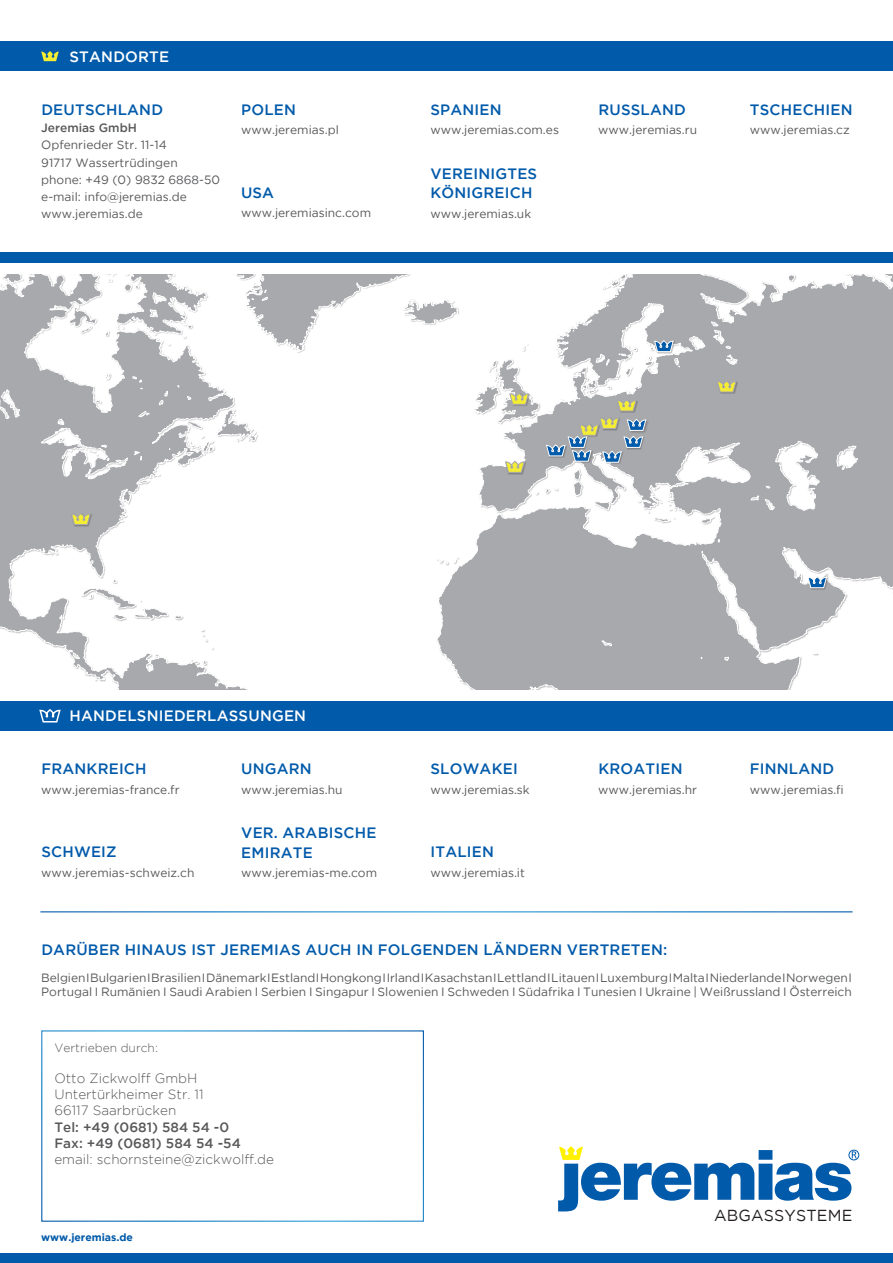
<style>
.page{position:relative;width:893px;height:1263px;background:#fff}
.page>*{position:absolute;margin:0;border:0;box-sizing:border-box;transform-origin:0 0}
.t1{font:15.9px "Gotham";letter-spacing:.01em;color:#231f20}
.t2{font:500 15px/19.5px "Gotham";letter-spacing:.015em;color:#015aaa}
.t3{font:500 15px "Gotham";letter-spacing:.015em;color:#fff}
.t4{font:300 13.5px/16.2px "Gotham";color:#57585a}
.t5{font:500 13.5px/16.2px "Gotham";color:#57585a}
.t6{font:12px/17.2px "Gotham";color:#57585a}
.t7{font:300 12px "Gotham";color:#57585a}
.t8{font:500 12px "Gotham";color:#57585a}
.t9{font:700 10.5px "Gotham";color:#015aaa}
</style>
<div class="page">
<svg style="left:0;top:274px;width:893px;height:416px"></svg>
<div style="left:509px;top:393px;width:21px;height:13px;background:#231f20;opacity:.3"></div>
<svg style="left:509px;top:392px;width:20px;height:13px"></svg>
<div style="left:505px;top:461px;width:21px;height:13px;background:#231f20;opacity:.3"></div>
<svg style="left:505px;top:460px;width:20px;height:13px"></svg>
<div style="left:717px;top:380px;width:21px;height:14px;background:#231f20;opacity:.3"></div>
<svg style="left:716px;top:380px;width:21px;height:13px"></svg>
<div style="left:602px;top:451px;width:21px;height:13px;background:#231f20;opacity:.3"></div>
<div style="left:626px;top:418px;width:23px;height:16px;background:#231f20;opacity:.3"></div>
<svg style="left:545px;top:399px;width:102px;height:64px;background:#a4acae"></svg>
<div style="left:654px;top:340px;width:21px;height:14px;background:#231f20;opacity:.3"></div>
<svg style="left:654px;top:340px;width:20px;height:12px"></svg>
<div style="left:71px;top:513px;width:21px;height:13px;background:#231f20;opacity:.3"></div>
<svg style="left:71px;top:512px;width:20px;height:13px"></svg>
<div style="left:807px;top:576px;width:21px;height:14px;background:#231f20;opacity:.3"></div>
<svg style="left:807px;top:576px;width:20px;height:12px"></svg>
<div style="left:0;top:1252px;width:893px;height:11px;background:#015aaa"></div>
<div style="left:0;top:41px;width:893px;height:30px;background:#015aaa"></div>
<svg style="left:41px;top:51px;width:18px;height:10px"></svg>
<div style="left:0;top:252px;width:893px;height:10px;background:#015aaa"></div>
<svg style="left:41px;top:1030px;width:383px;height:192px"></svg>
<svg style="left:558px;top:1146px;width:299px;height:65px"></svg>
<div style="left:849px;top:1150px;width:10px;height:10px;border:1px solid #015aaa;border-radius:50%"></div>
<div style="left:0;top:701px;width:893px;height:29px;background:#015aaa"></div>
<svg style="left:39px;top:709px;width:22px;height:14px"></svg>
<div style="left:45px;top:1033px;width:368px;height:145px;background:#fff"></div>
<p class="t3" style="left:69px;top:47px;width:101px">STANDORTE</p>
<p class="t2" style="left:41px;top:100px;width:123px">DEUTSCHLAND</p>
<p class="t8" style="left:41px;top:120px;width:97px">Jeremias GmbH</p>
<p class="t6" style="left:41px;top:136px;width:180px">Opfenrieder Str. 11-14<br>91717 Wassertrüdingen phone: +49 (0) 9832 6868-50 e-mail: info@jeremias.de www.jeremias.de</p>
<p class="t2" style="left:241px;top:100px;width:56px">POLEN</p>
<p class="t6" style="left:241px;top:121px;width:99px">www.jeremias.pl</p>
<p class="t2" style="left:241px;top:183px;width:34px">USA</p>
<p class="t6" style="left:241px;top:204px;width:132px">www.jeremiasinc.com</p>
<p class="t2" style="left:430px;top:100px;width:73px">SPANIEN</p>
<p class="t6" style="left:430px;top:121px;width:130px">www.jeremias.com.es</p>
<p class="t2" style="left:430px;top:163px;width:108px">VEREINIGTES<br>KÖNIGREICH</p>
<p class="t6" style="left:430px;top:205px;width:102px">www.jeremias.uk</p>
<p class="t2" style="left:598px;top:100px;width:89px">RUSSLAND</p>
<p class="t6" style="left:598px;top:121px;width:100px">www.jeremias.ru</p>
<p class="t2" style="left:750px;top:100px;width:104px">TSCHECHIEN</p>
<p class="t6" style="left:750px;top:121px;width:102px">www.jeremias.cz</p>
<p class="t3" style="left:69px;top:706px;width:238px">HANDELSNIEDERLASSUNGEN</p>
<p class="t2" style="left:41px;top:759px;width:107px">FRANKREICH</p>
<p class="t6" style="left:41px;top:781px;width:140px">www.jeremias-france.fr</p>
<p class="t2" style="left:41px;top:842px;width:77px">SCHWEIZ</p>
<p class="t6" style="left:41px;top:864px;width:155px">www.jeremias-schweiz.ch</p>
<p class="t2" style="left:241px;top:759px;width:72px">UNGARN</p>
<p class="t6" style="left:241px;top:781px;width:103px">www.jeremias.hu</p>
<p class="t2" style="left:241px;top:823px;width:137px">VER. ARABISCHE<br>EMIRATE</p>
<p class="t6" style="left:241px;top:864px;width:138px">www.jeremias-me.com</p>
<p class="t2" style="left:430px;top:759px;width:89px">SLOWAKEI</p>
<p class="t6" style="left:430px;top:781px;width:101px">www.jeremias.sk</p>
<p class="t2" style="left:430px;top:842px;width:65px">ITALIEN</p>
<p class="t6" style="left:430px;top:864px;width:96px">www.jeremias.it</p>
<p class="t2" style="left:598px;top:759px;width:86px">KROATIEN</p>
<p class="t6" style="left:598px;top:781px;width:100px">www.jeremias.hr</p>
<p class="t2" style="left:750px;top:759px;width:86px">FINNLAND</p>
<p class="t6" style="left:750px;top:781px;width:96px">www.jeremias.fi</p>
<p class="t2" style="left:41px;top:940px;width:627px">DARÜBER HINAUS IST JEREMIAS AUCH IN FOLGENDEN LÄNDERN VERTRETEN:</p>
<p class="t6" style="left:41px;top:970px;width:812px;line-height:14.4px">Belgien I Bulgarien I Brasilien I Dänemark I Estland I Hongkong I Irland I Kasachstan I Lettland I Litauen I Luxemburg I Malta I Niederlande I Norwegen I<br>Portugal I Rumänien I Saudi Arabien I Serbien I Singapur I Slowenien I Schweden I Südafrika I Tunesien I Ukraine | Weißrussland I Österreich</p>
<p class="t6" style="left:52px;top:1037px;width:182px">Der Fachbetrieb in Ihrer Nähe:</p>
<p class="t7" style="left:54px;top:1040px;width:105px">Vertrieben durch:</p>
<p class="t4" style="left:54px;top:1070px;width:151px">Otto Zickwolff GmbH<br>Untertürkheimer Str. 11<br>66117 Saarbrücken</p>
<p class="t5" style="left:54px;top:1118px;width:188px">Tel: +49 (0681) 584 54 -0<br>Fax: +49 (0681) 584 54 -54</p>
<p class="t4" style="left:54px;top:1151px;width:221px">email: schornsteine@zickwolff.de</p>
<p class="t9" style="left:41px;top:1230px;width:93px">www.jeremias.de</p>
<h1 class="t1" style="left:714px;top:1205px;width:140px">ABGASSYSTEME</h1>
</div>
